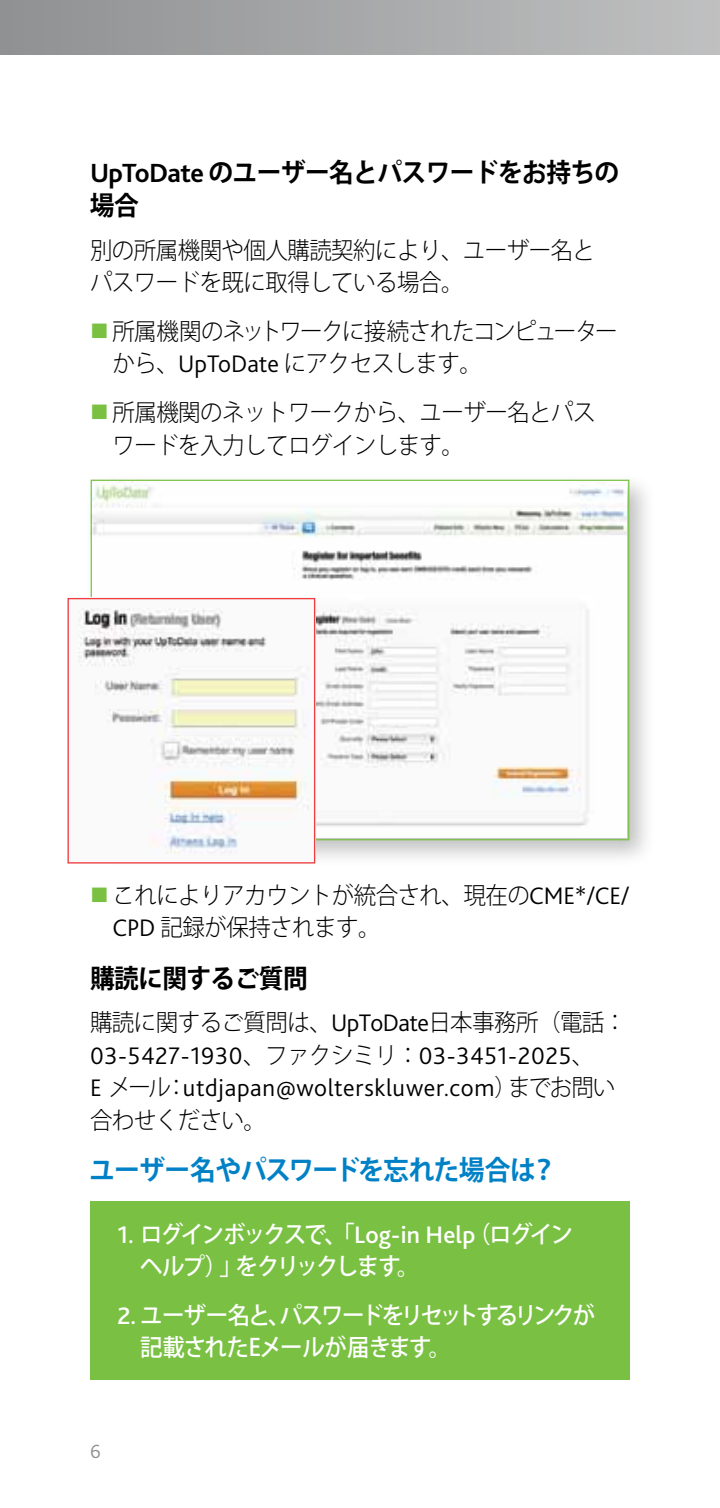
<style>
.page{position:relative;width:720px;height:1508px;background:#fff}
.page>*{position:absolute;margin:0;border:0;box-sizing:border-box;transform-origin:0 0}
.t1{font:700 27.25px "Koz Go Pro";letter-spacing:-.03em;color:#0081c6;scale:.95 1}
.t2{font:700 26px/32.5px "Koz Go Pro";letter-spacing:-.025em;color:#000;scale:.95 1}
.t3{font:300 25px/32.5px "Bliss 2";letter-spacing:.025em;color:#000}
.t4{font:300 23.75px/32.5px "Koz Go Pro";letter-spacing:-.025em;color:#000;scale:.95 1}
.t5{font:500 23.75px/32.5px "Koz Go Pro";letter-spacing:-.08em;color:#fff;scale:.95 1}
.t6{font:300 20px "Bliss 2";color:#8f9091}
.s1{font-family:"Bliss 2";font-size:27.5px}
.s2{color:#7ac143}
.s3{font-family:"Bliss 2";font-size:25px}
.s4{font-family:"Koz Go Pro";font-size:23.75px}
</style>
<div class="page">
<div style="left:0;top:0;width:720px;height:55px;background:linear-gradient(to right,#909192,#bfc0c0)"></div>
<div style="left:90px;top:1201px;width:540px;height:179px;background:#7ac143"></div>
<div style="left:83px;top:471px;width:574px;height:396px;background:#000;opacity:.25"></div>
<img style="left:93px;top:481px;width:533px;height:357px">
<img style="left:78px;top:600px;width:235px;height:261px">
<div style="left:68px;top:598px;width:247px;height:265px;border:1px solid #ef3e42"></div>
<p class="t2" style="left:90px;top:158px;width:559px"><span class="s1">UpToDate</span> のユーザー名とパスワードをお持ちの場合</p>
<p class="t4" style="left:90px;top:234px;width:533px">別の所属機関や個人購読契約により、ユーザー名とパスワードを既に取得している場合。</p>
<p class="t4" style="left:112px;top:315px;width:533px;text-indent:-22px"><span class="s2">■</span> 所属機関のネットワークに接続されたコンピューターから、<span class="s3">UpToDate</span> にアクセスします。</p>
<p class="t4" style="left:112px;top:396px;width:510px;text-indent:-22px"><span class="s2">■</span> 所属機関のネットワークから、ユーザー名とパスワードを入力してログインします。</p>
<p class="t4" style="left:113px;top:879px;width:546px;text-indent:-23px"><span class="s2">■</span> これによりアカウントが統合され、現在の<span class="s3">CME*/CE/<br>CPD</span> 記録が保持されます。</p>
<p class="t2" style="left:90px;top:963px;width:231px">購読に関するご質問</p>
<p class="t4" style="left:90px;top:1006px;width:566px">購読に関するご質問は、<span class="s3">UpToDate</span>日本事務所（電話：</p>
<p class="t3" style="left:90px;top:1038px;width:527px">03-5427-1930<span class="s4">、ファクシミリ：</span>03-3451-2025<span class="s4">、<br></span>E <span class="s4">メール：</span>utdjapan@wolterskluwer.com<span class="s4">）までお問い</span></p>
<p class="t4" style="left:90px;top:1104px;width:187px">合わせください。</p>
<p class="t1" style="left:89px;top:1152px;width:494px">ユーザー名やパスワードを忘れた場合は？</p>
<p class="t5" style="left:140px;top:1218px;width:457px;text-indent:-23px"><span class="s3">1.</span> ログインボックスで、「<span class="s3">Log-in Help</span>（ログインヘルプ）」をクリックします。</p>
<p class="t5" style="left:140px;top:1300px;width:481px;text-indent:-22px"><span class="s3">2.</span> ユーザー名と、パスワードをリセットするリンクが記載されたEメールが届きます。</p>
<p class="t6" style="left:90px;top:1439px;width:12px">6</p>
</div>
